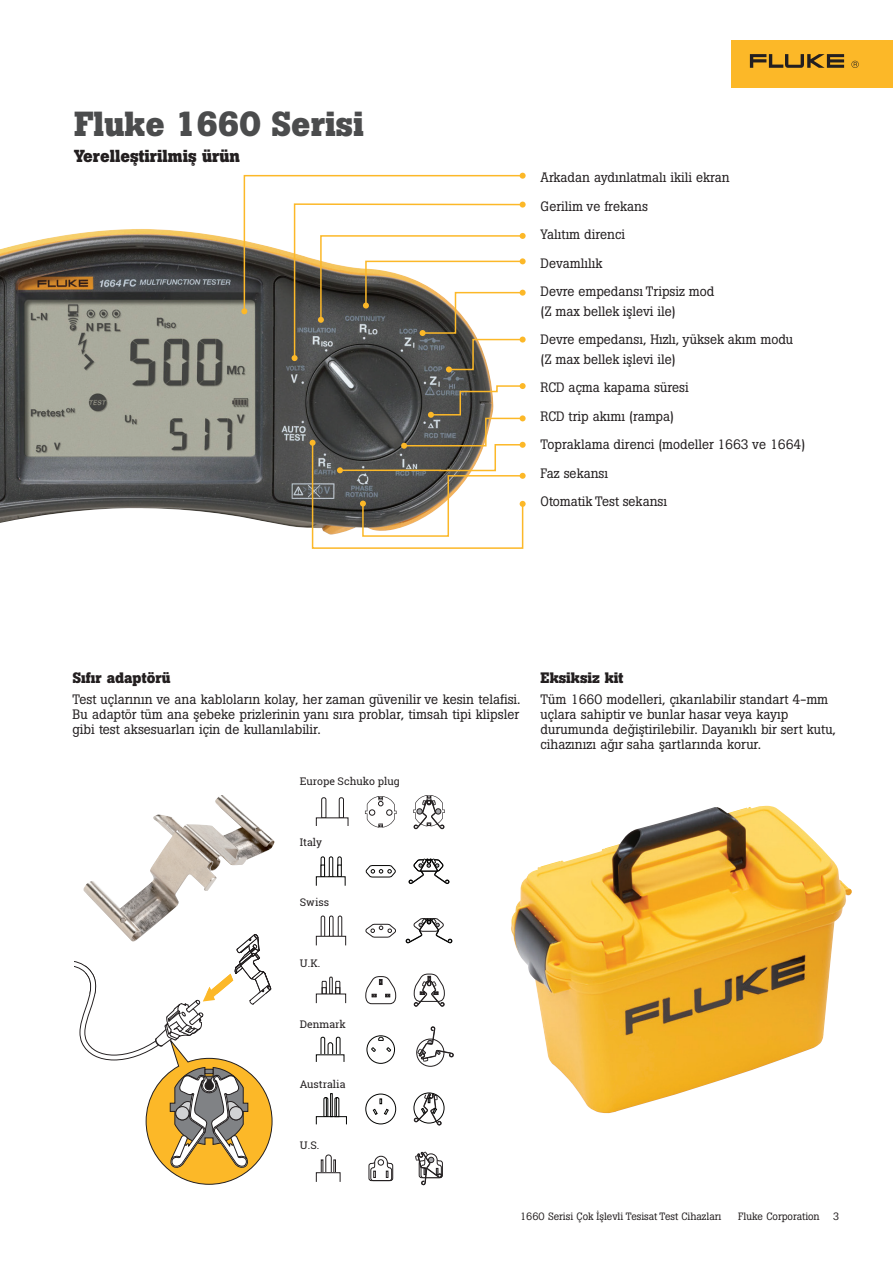
<style>
.page{position:relative;width:893px;height:1263px;background:#fff}
.page>*{position:absolute;margin:0;border:0;box-sizing:border-box;transform-origin:0 0}
.t1{font:700 34.5px "Boton Pro";color:#4b4c4d}
.t2{font:700 17.25px "Boton Pro";color:#231f20}
.t3{font:700 15px "Boton Pro";color:#231f20}
.t4{font:13.5px/28.5px "Boton Pro";color:#231f20}
.t5{font:10.5px "Boton Pro";color:#231f20}
.t6{font:10.5px "Roboto Slab";color:#231f20}
</style>
<div class="page">
<img style="left:511px;top:806px;width:341px;height:308px">
<div style="left:367px;top:1035px;width:28px;height:29px;border:1px solid #040503;border-radius:50%"></div>
<svg style="left:378px;top:1037px;width:6px;height:4px"></svg>
<svg style="left:371px;top:1047px;width:5px;height:5px"></svg>
<svg style="left:386px;top:1047px;width:5px;height:5px"></svg>
<svg style="left:320px;top:1037px;width:21px;height:17px"></svg>
<svg style="left:316px;top:1054px;width:28px;height:8px"></svg>
<div style="left:416px;top:1039px;width:28px;height:27px;border:1px solid #231f20;border-radius:50%"></div>
<svg style="left:417px;top:1026px;width:37px;height:36px"></svg>
<svg style="left:366px;top:1094px;width:30px;height:30px"></svg>
<div style="left:365px;top:1094px;width:31px;height:30px;border:1px solid #040503;border-radius:50%"></div>
<svg style="left:373px;top:1099px;width:16px;height:16px"></svg>
<div style="left:316px;top:1116px;width:31px;height:9px;background:#fff;border:1px solid #040503"></div>
<svg style="left:323px;top:1093px;width:16px;height:24px"></svg>
<div style="left:414px;top:1093px;width:30px;height:30px;border:1px solid #040503;border-radius:50%"></div>
<svg style="left:413px;top:1093px;width:28px;height:33px"></svg>
<svg style="left:368px;top:1156px;width:25px;height:25px"></svg>
<svg style="left:321px;top:1154px;width:15px;height:18px"></svg>
<div style="left:316px;top:1172px;width:24px;height:10px;background:#fff;border:1px solid #231f20"></div>
<svg style="left:415px;top:1151px;width:28px;height:35px"></svg>
<svg style="left:366px;top:865px;width:30px;height:13px"></svg>
<svg style="left:320px;top:856px;width:22px;height:20px"></svg>
<div style="left:316px;top:876px;width:29px;height:10px;background:#fff;border:1px solid #040503"></div>
<svg style="left:408px;top:858px;width:42px;height:26px"></svg>
<svg style="left:365px;top:924px;width:31px;height:14px"></svg>
<svg style="left:321px;top:915px;width:21px;height:21px"></svg>
<div style="left:316px;top:936px;width:30px;height:10px;background:#fff;border:1px solid #231f20"></div>
<svg style="left:405px;top:918px;width:48px;height:26px"></svg>
<svg style="left:74px;top:941px;width:199px;height:244px"></svg>
<img style="left:85px;top:965px;width:11px;height:29px">
<img style="left:85px;top:967px;width:10px;height:27px">
<img style="left:206px;top:974px;width:27px;height:20px">
<img style="left:237px;top:953px;width:18px;height:10px">
<img style="left:236px;top:941px;width:19px;height:12px">
<img style="left:255px;top:941px;width:15px;height:48px">
<img style="left:248px;top:941px;width:10px;height:10px">
<img style="left:83px;top:795px;width:192px;height:146px">
<svg style="left:365px;top:976px;width:31px;height:28px"></svg>
<svg style="left:413px;top:973px;width:32px;height:34px"></svg>
<svg style="left:322px;top:976px;width:18px;height:18px"></svg>
<svg style="left:321px;top:797px;width:6px;height:20px"></svg>
<svg style="left:339px;top:797px;width:5px;height:20px"></svg>
<svg style="left:365px;top:796px;width:32px;height:31px"></svg>
<svg style="left:413px;top:795px;width:32px;height:34px"></svg>
<img style="left:0;top:229px;width:491px;height:299px">
<svg style="left:241px;top:173px;width:285px;height:199px"></svg>
<svg style="left:310px;top:383px;width:216px;height:166px"></svg>
<div style="left:731px;top:40px;width:162px;height:47px;background:#fcb828"></div>
<svg style="left:750px;top:54px;width:94px;height:14px"></svg>
<svg style="left:851px;top:61px;width:8px;height:7px"></svg>
<h1 class="t1" style="left:74px;top:101px;width:291px">Fluke 1660 Serisi</h1>
<p class="t2" style="left:74px;top:145px;width:167px">Yerelleştirilmiş ürün</p>
<p class="t4" style="left:541px;top:163px;width:191px">Arkadan aydınlatmalı ikili ekran<br>Gerilim ve frekans<br>Yalıtım direnci<br>Devamlılık<br>Devre empedansı Tripsiz mod</p>
<p class="t4" style="left:541px;top:297px;width:254px">(Z max bellek işlevi ile)<br>Devre empedansı, Hızlı, yüksek akım modu</p>
<p class="t4" style="left:541px;top:345px;width:266px">(Z max bellek işlevi ile)<br>RCD açma kapama süresi<br>RCD trip akımı (rampa)<br>Topraklama direnci (modeller 1663 ve 1664)<br>Faz sekansı<br>Otomatik Test sekansı</p>
<p class="t3" style="left:73px;top:668px;width:99px">Sıfır adaptörü</p>
<p class="t4" style="left:73px;top:692px;width:450px;line-height:15px;text-align:justify">Test uçlarının ve ana kabloların kolay, her zaman güvenilir ve kesin telafisi.<br>Bu adaptör tüm ana şebeke prizlerinin yanı sıra problar, timsah tipi klipsler gibi test aksesuarları için de kullanılabilir.</p>
<p class="t6" style="left:300px;top:774px;width:101px">Europe Schuko plug</p>
<p class="t6" style="left:300px;top:835px;width:24px">Italy</p>
<p class="t6" style="left:300px;top:895px;width:31px">Swiss</p>
<p class="t3" style="left:541px;top:668px;width:84px">Eksiksiz kit</p>
<p class="t4" style="left:541px;top:692px;width:297px;line-height:15px">Tüm 1660 modelleri, çıkarılabilir standart 4-mm uçlara sahiptir ve bunlar hasar veya kayıp durumunda değiştirilebilir. Dayanıklı bir sert kutu, cihazınızı ağır saha şartlarında korur.</p>
<p class="t6" style="left:300px;top:956px;width:22px">U.K.</p>
<p class="t6" style="left:300px;top:1016px;width:48px">Denmark</p>
<p class="t6" style="left:300px;top:1077px;width:47px">Australia</p>
<p class="t6" style="left:300px;top:1138px;width:21px">U.S.</p>
<p class="t5" style="left:520px;top:1210px;width:203px">1660 Serisi Çok İşlevli Tesisat Test Cihazları</p>
<p class="t5" style="left:738px;top:1210px;width:83px">Fluke Corporation</p>
<p class="t5" style="left:833px;top:1210px;width:8px">3</p>
</div>
